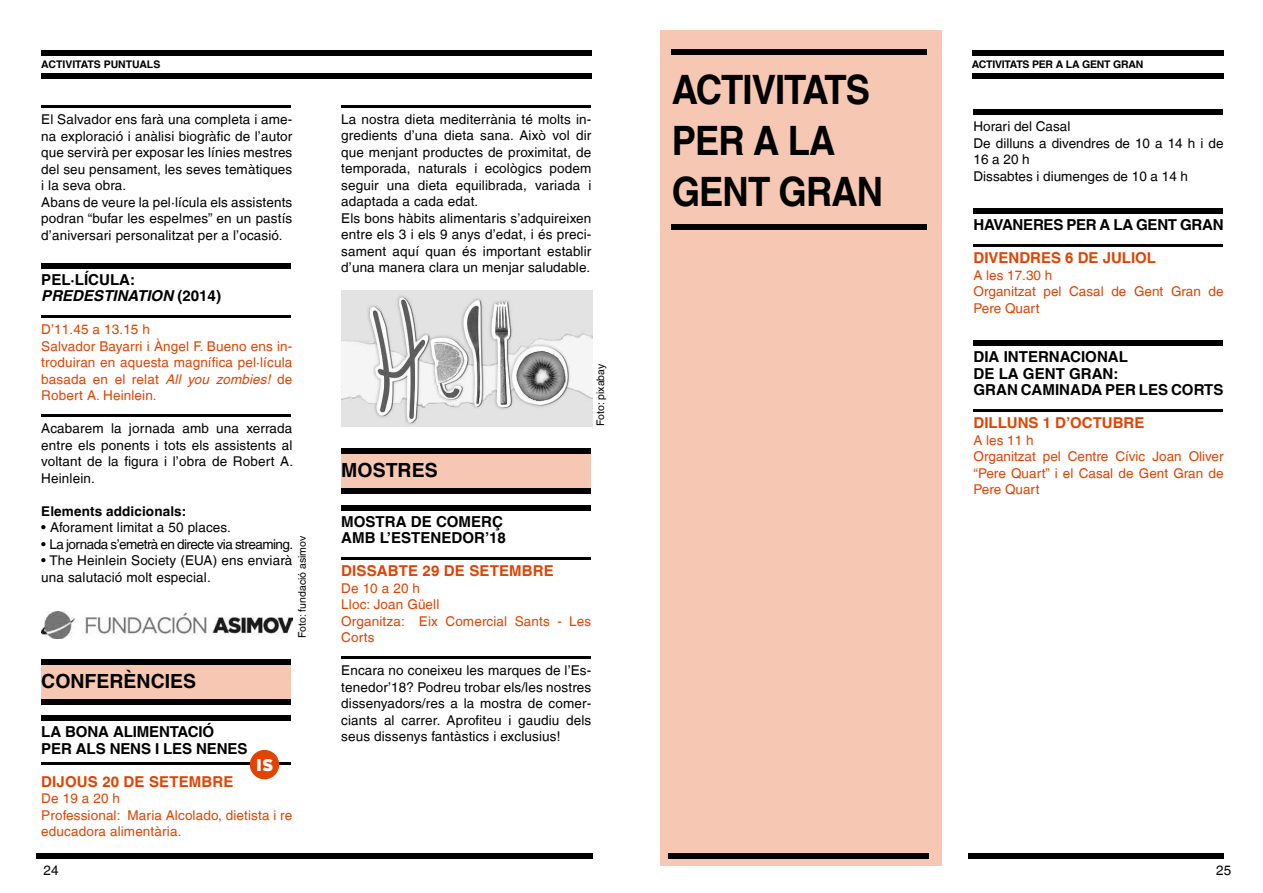
<style>
.page{position:relative;width:1263px;height:893px;background:#fff}
.page>*{position:absolute;margin:0;border:0;box-sizing:border-box;transform-origin:0 0}
.t1{font:700 40.5px/51px "Helvetica LT";letter-spacing:-.025em;color:#000;scale:.9 1}
.t2{font:700 19.5px "Helvetica LT";color:#000}
.t3{font:900 16.65px "Interstate Mono";color:#fff}
.t4{font:700 15.15px/16.5px "Helvetica LT";color:#000}
.t5{font:700 15.15px "Helvetica LT";letter-spacing:-.02em;color:#000}
.t6{font:700 15px "Helvetica LT";letter-spacing:.01em;color:#e24301}
.t7{font:13.5px/16.5px "Helvetica LT";letter-spacing:.01em;color:#000}
.t8{font:13.5px/16.5px "Helvetica LT";letter-spacing:.01em;color:#e24301}
.t9{font:13.5px "Helvetica LT";letter-spacing:-.04em;color:#000}
.t10{font:700 13.5px "Helvetica LT";letter-spacing:.01em;color:#000}
.t11{font:10.5px "Helvetica LT";color:#000}
.t12{font:700 10.5px "Helvetica LT";letter-spacing:-.02em;color:#000}
.t13{font:700 10.5px "Helvetica LT";color:#000}
.s1{font-style:italic}
</style>
<div class="page">
<div style="left:42px;top:853px;width:550px;height:5px;background:#000"></div>
<div style="left:41px;top:662px;width:249px;height:39px;background:#f6c7b3"></div>
<div style="left:341px;top:452px;width:249px;height:40px;background:#f6c7b3"></div>
<div style="left:41px;top:50px;width:550px;height:5px;background:#000"></div>
<div style="left:41px;top:73px;width:550px;height:5px;background:#000"></div>
<hr style="left:41px;top:105px;width:250px;height:3px;background:#000">
<div style="left:41px;top:263px;width:250px;height:5px;background:#000"></div>
<hr style="left:41px;top:315px;width:250px;height:3px;background:#000">
<hr style="left:41px;top:414px;width:250px;height:3px;background:#000">
<div style="left:41px;top:659px;width:250px;height:5px;background:#000"></div>
<div style="left:41px;top:699px;width:250px;height:5px;background:#000"></div>
<div style="left:41px;top:716px;width:250px;height:5px;background:#000"></div>
<hr style="left:41px;top:762px;width:250px;height:2px;background:#000">
<svg style="left:248px;top:750px;width:33px;height:30px"></svg>
<div style="left:37px;top:853px;width:255px;height:5px;background:#000"></div>
<hr style="left:341px;top:105px;width:250px;height:2px;background:#000">
<div style="left:341px;top:449px;width:250px;height:5px;background:#000"></div>
<div style="left:341px;top:488px;width:250px;height:6px;background:#000"></div>
<div style="left:341px;top:505px;width:250px;height:5px;background:#000"></div>
<hr style="left:341px;top:557px;width:250px;height:3px;background:#000">
<hr style="left:341px;top:656px;width:250px;height:3px;background:#000">
<img style="left:42px;top:612px;width:251px;height:26px">
<img style="left:341px;top:290px;width:251px;height:136px">
<div style="left:660px;top:30px;width:282px;height:836px;background:#f6c7b3"></div>
<div style="left:672px;top:49px;width:255px;height:6px;background:#000"></div>
<div style="left:671px;top:224px;width:256px;height:6px;background:#000"></div>
<div style="left:678px;top:853px;width:250px;height:5px;background:#000"></div>
<div style="left:668px;top:853px;width:255px;height:5px;background:#000"></div>
<div style="left:968px;top:853px;width:255px;height:5px;background:#000"></div>
<div style="left:972px;top:50px;width:251px;height:5px;background:#000"></div>
<div style="left:972px;top:73px;width:251px;height:5px;background:#000"></div>
<div style="left:973px;top:109px;width:250px;height:6px;background:#000"></div>
<div style="left:973px;top:208px;width:250px;height:6px;background:#000"></div>
<hr style="left:973px;top:244px;width:250px;height:3px;background:#000">
<div style="left:973px;top:340px;width:250px;height:6px;background:#000"></div>
<hr style="left:973px;top:409px;width:250px;height:3px;background:#000">
<p class="t13" style="left:41px;top:58px;width:121px">ACTIVITATS PUNTUALS</p>
<p class="t7" style="left:41px;top:111px;width:253px">El Salvador ens farà una completa i ame&shy;na exploració i anàlisi biogràfic de l’autor que servirà per exposar les línies mestres del seu pensament, les seves temàtiques i la seva obra.<br>Abans de veure la pel·lícula els assistents podran “bufar les espelmes” en un pastís d’aniversari personalitzat per a l’ocasió.</p>
<p class="t4" style="left:41px;top:271px;width:181px">PEL·LÍCULA:<br><span class="s1">PREDESTINATION</span> (2014)</p>
<p class="t8" style="left:41px;top:321px;width:253px">D’11.45 a 13.15 h<br>Salvador Bayarri i Àngel F. Bueno ens in&shy;troduiran en aquesta magnífica pel·lícula basada en el relat <span class="s1">All you zombies!</span> de<br>Robert A. Heinlein.</p>
<p class="t7" style="left:41px;top:420px;width:253px;text-align:justify">Acabarem la jornada amb una xerrada entre els ponents i tots els assistents al voltant de la figura i l’obra de Robert A.<br>Heinlein.</p>
<p class="t10" style="left:41px;top:503px;width:147px">Elements addicionals:</p>
<p class="t7" style="left:41px;top:519px;width:191px">• Aforament limitat a 50 places.</p>
<p class="t9" style="left:41px;top:536px;width:253px">• La jornada s’emetrà en directe via streaming.</p>
<p class="t7" style="left:41px;top:552px;width:253px">• The Heinlein Society (EUA) ens enviarà una salutació molt especial.</p>
<p class="t11" style="left:296px;top:638px;width:103px;rotate:-90deg">Foto: fundació asimov</p>
<h2 class="t2" style="left:41px;top:669px;width:156px">CONFERÈNCIES</h2>
<p class="t4" style="left:41px;top:723px;width:208px">LA BONA ALIMENTACIÓ<br>PER ALS NENS I LES NENES</p>
<p class="t3" style="left:256px;top:756px;width:19px">IS</p>
<p class="t6" style="left:41px;top:772px;width:194px">DIJOUS 20 DE SETEMBRE</p>
<p class="t8" style="left:41px;top:790px;width:253px">De 19 a 20 h<br>Professional: Maria Alcolado, dietista i re educadora alimentària.</p>
<p class="t7" style="left:341px;top:111px;width:252px">La nostra dieta mediterrània té molts in&shy;gredients d’una dieta sana. Això vol dir que menjant productes de proximitat, de temporada, naturals i ecològics podem seguir una dieta equilibrada, variada i adaptada a cada edat.<br>Els bons hàbits alimentaris s’adquireixen entre els 3 i els 9 anys d’edat, i és preci&shy;sament aquí quan és important establir d’una manera clara un menjar saludable.</p>
<p class="t11" style="left:594px;top:426px;width:63px;rotate:-90deg">Foto: pixabay</p>
<h2 class="t2" style="left:341px;top:458px;width:98px">MOSTRES</h2>
<p class="t4" style="left:341px;top:513px;width:166px">MOSTRA DE COMERÇ<br>AMB L’ESTENEDOR’18</p>
<p class="t6" style="left:341px;top:562px;width:214px">DISSABTE 29 DE SETEMBRE</p>
<p class="t8" style="left:341px;top:580px;width:252px">De 10 a 20 h<br>Lloc: Joan Güell<br>Organitza: Eix Comercial Sants - Les<br>Corts</p>
<p class="t7" style="left:341px;top:662px;width:252px;text-align:justify">Encara no coneixeu les marques de l’Es&shy;tenedor’18? Podreu trobar els/les nostres dissenyadors/res a la mostra de comer&shy;ciants al carrer. Aprofiteu i gaudiu dels seus dissenys fantàstics i exclusius!</p>
<h1 class="t1" style="left:672px;top:64px;width:236px">ACTIVITATS<br>PER A LA<br>GENT GRAN</h1>
<p class="t12" style="left:972px;top:58px;width:173px">ACTIVITATS PER A LA GENT GRAN</p>
<p class="t7" style="left:973px;top:118px;width:252px">Horari del Casal<br>De dilluns a divendres de 10 a 14 h i de<br>16 a 20 h<br>Dissabtes i diumenges de 10 a 14 h</p>
<p class="t5" style="left:973px;top:215px;width:252px">HAVANERES PER A LA GENT GRAN</p>
<p class="t6" style="left:973px;top:249px;width:184px">DIVENDRES 6 DE JULIOL</p>
<p class="t8" style="left:973px;top:267px;width:252px">A les 17.30 h<br>Organitzat pel Casal de Gent Gran de<br>Pere Quart</p>
<p class="t4" style="left:973px;top:348px;width:252px">DIA INTERNACIONAL<br>DE LA GENT GRAN:<br>GRAN CAMINADA PER LES CORTS</p>
<p class="t6" style="left:973px;top:414px;width:172px">DILLUNS 1 D’OCTUBRE</p>
<p class="t8" style="left:973px;top:432px;width:252px">A les 11 h<br>Organitzat pel Centre Cívic Joan Oliver “Pere Quart” i el Casal de Gent Gran de<br>Pere Quart</p>
<p class="t7" style="left:44px;top:862px;width:17px">24</p>
<p class="t7" style="left:1216px;top:862px;width:17px">25</p>
</div>
